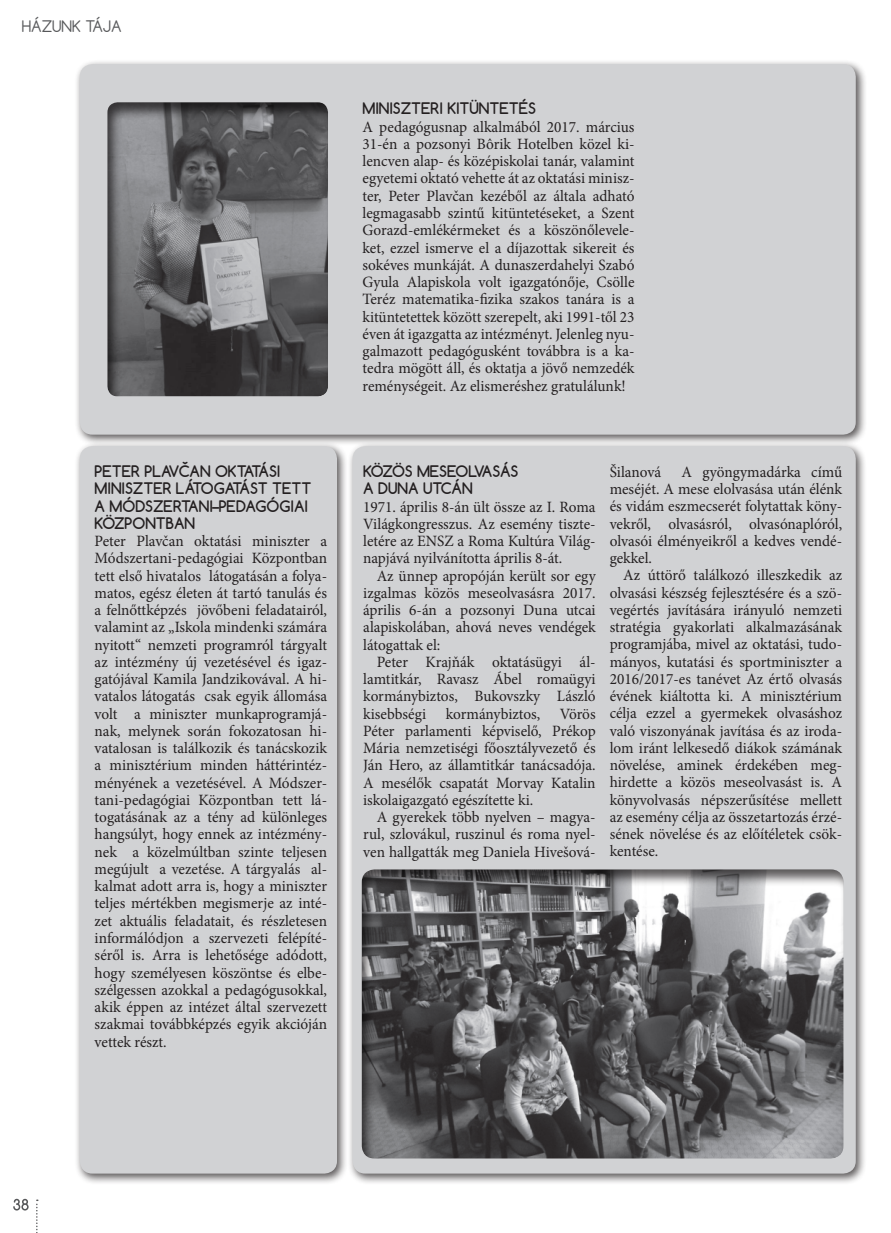
<style>
.page{position:relative;width:891px;height:1233px;background:#fff}
.page>*{position:absolute;margin:0;border:0;box-sizing:border-box;transform-origin:0 0}
.t1{font:15.75px/17.2px "Minion Pro";letter-spacing:-.005em;color:#231f20;text-align:justify}
.t2{font:700 15px/17.2px "Comfortaa";color:#231f20}
.t3{font:15px "Comfortaa";color:#57585a}
</style>
<div class="page">
<div style="left:75px;top:441px;width:273px;height:743px;background:#231f20;opacity:.75"></div>
<div style="left:80px;top:446px;width:257px;height:727px;background:#d1d2d4;border-radius:13px"></div>
<div style="left:347px;top:441px;width:520px;height:743px;background:#231f20;opacity:.75"></div>
<div style="left:353px;top:446px;width:503px;height:727px;background:#d1d2d4;border-radius:13px"></div>
<svg style="left:13px;top:1198px;width:16px;height:12px"></svg>
<svg style="left:36px;top:1199px;width:2px;height:34px"></svg>
<div style="left:361px;top:868px;width:483px;height:291px;background:#231f20;opacity:.75"></div>
<div style="left:75px;top:59px;width:792px;height:386px;background:#231f20;opacity:.75"></div>
<div style="left:80px;top:64px;width:776px;height:370px;background:#d1d2d4;border-radius:13px"></div>
<div style="left:107px;top:101px;width:222px;height:297px;background:#231f20;opacity:.75"></div>
<p class="t3" style="left:22px;top:17px;width:101px">HÁZUNK TÁJA</p>
<p class="t2" style="left:95px;top:462px;width:19px">PETER</p>
<p class="t2" style="left:144px;top:462px;width:93px">PLAVČAN OKTAT</p>
<p class="t2" style="left:95px;top:462px;width:218px;text-indent:164px">ÁSI<br>MINISZTER LÁTOGATÁST TETT<br>A MÓDSZERTANI–PEDAG</p>
<p class="t2" style="left:267px;top:497px;width:21px">ÓGIAI</p>
<p class="t2" style="left:95px;top:514px;width:102px">KÖZPONTBAN</p>
<p class="t1" style="left:95px;top:532px;width:234px">Peter Plavčan oktatási miniszter a Módszertani-pedagógiai Központban tett első hivatalos látogatásán a folya&shy;matos, egész életen át tartó tanulás és a felnőttképzés jövőbeni feladatairól, valamint az „Iskola mindenki számára nyitott“ nemzeti programról tárgyalt az intézmény új vezetésével és igaz&shy;gatójával Kamila Jandzikovával. A hi&shy;vatalos látogatás csak egyik állomása volt a miniszter munkaprogramjá&shy;nak, melynek során fokozatosan hi&shy;vatalosan is találkozik és tanácskozik a minisztérium minden háttérintéz&shy;ményének a vezetésével. A Módszer&shy;tani-pedagógiai Központban tett lá&shy;togatásának az a tény ad különleges hangsúlyt, hogy ennek az intézmény&shy;nek a közelmúltban szinte teljesen megújult a vezetése. A tárgyalás al&shy;kalmat adott arra is, hogy a miniszter teljes mértékben megismerje az inté&shy;zet aktuális feladatait, és részletesen informálódjon a szervezeti felépíté&shy;séről is. Arra is lehetősége adódott, hogy személyesen köszöntse és elbe&shy;szélgessen azokkal a pedagógusokkal, akik éppen az intézet által szervezett szakmai továbbképzés egyik akcióján vettek részt.</p>
<p class="t2" style="left:363px;top:100px;width:175px">MINISZTERI KITÜNTETÉS</p>
<p class="t1" style="left:363px;top:118px;width:273px">A pedagógusnap alkalmából 2017. március 31-én a pozsonyi Bôrik Hotelben közel ki&shy;lencven alap- és középiskolai tanár, valamint egyetemi oktató vehette át az oktatási minisz&shy;ter, Peter Plavčan kezéből az általa adható legmagasabb szintű kitüntetéseket, a Szent Gorazd-emlékérmeket és a köszönőlevele&shy;ket, ezzel ismerve el a díjazottak sikereit és sokéves munkáját. A dunaszerdahelyi Szabó Gyula Alapiskola volt igazgatónője, Csölle Teréz matematika-fizika szakos tanára is a kitüntetettek között szerepelt, aki 1991-től 23 éven át igazgatta az intézményt. Jelenleg nyu&shy;galmazott pedagógusként továbbra is a ka&shy;tedra mögött áll, és oktatja a jövő nemzedék reménységeit. Az elismeréshez gratulálunk!</p>
<p class="t2" style="left:363px;top:462px;width:157px">KÖZÖS MESEOLVASÁS<br>A DUNA</p>
<p class="t2" style="left:423px;top:480px;width:50px">UTCÁN</p>
<p class="t1" style="left:363px;top:498px;width:234px">1971. április 8-án ült össze az I. Roma Világkongresszus. Az esemény tiszte&shy;letére az ENSZ a Roma Kultúra Világ&shy;napjává nyilvánította április 8-át.</p>
<p class="t1" style="left:363px;top:567px;width:234px;text-indent:14px">Az ünnep apropóján került sor egy izgalmas közös meseolvasásra 2017. április 6-án a pozsonyi Duna utcai alapiskolában, ahová neves vendégek látogattak el:</p>
<p class="t1" style="left:363px;top:653px;width:234px;text-indent:14px">Peter Krajňák oktatásügyi ál&shy;lamtitkár, Ravasz Ábel romaügyi kormánybiztos, Bukovszky László kisebbségi kormánybiztos, Vörös Péter parlamenti képviselő, Prékop Mária nemzetiségi főosztályvezető és Ján Hero, az államtitkár tanácsadója.<br>A mesélők csapatát Morvay Katalin iskolaigazgató egészítette ki.</p>
<p class="t1" style="left:363px;top:808px;width:234px;text-indent:14px">A gyerekek több nyelven – magya&shy;rul, szlovákul, ruszinul és roma nyel&shy;ven hallgatták meg Daniela Hivešová-</p>
<p class="t1" style="left:610px;top:463px;width:53px">Šilanová</p>
<p class="t1" style="left:610px;top:463px;width:234px;text-indent:72px">A gyöngymadárka című meséjét. A mese elolvasása után élénk és vidám eszmecserét folytattak köny&shy;vekről, olvasásról, olvasónaplóról, olvasói élményeikről a kedves vendé&shy;gekkel.</p>
<p class="t1" style="left:610px;top:566px;width:234px;text-indent:14px">Az úttörő találkozó illeszkedik az olvasási készség fejlesztésére és a szö&shy;vegértés javítására irányuló nemzeti stratégia gyakorlati alkalmazásának programjába, mivel az oktatási, tudo&shy;mányos, kutatási és sportminiszter a 2016/2017-es tanévet Az értő olvasás évének kiáltotta ki. A minisztérium célja ezzel a gyermekek olvasáshoz való viszonyának javítása és az iroda&shy;lom iránt lelkesedő diákok számának növelése, aminek érdekében meg&shy;hirdette a közös meseolvasást is. A könyvolvasás népszerűsítése mellett az esemény célja az összetartozás érzé&shy;sének növelése és az előítéletek csök&shy;kentése.</p>
</div>
